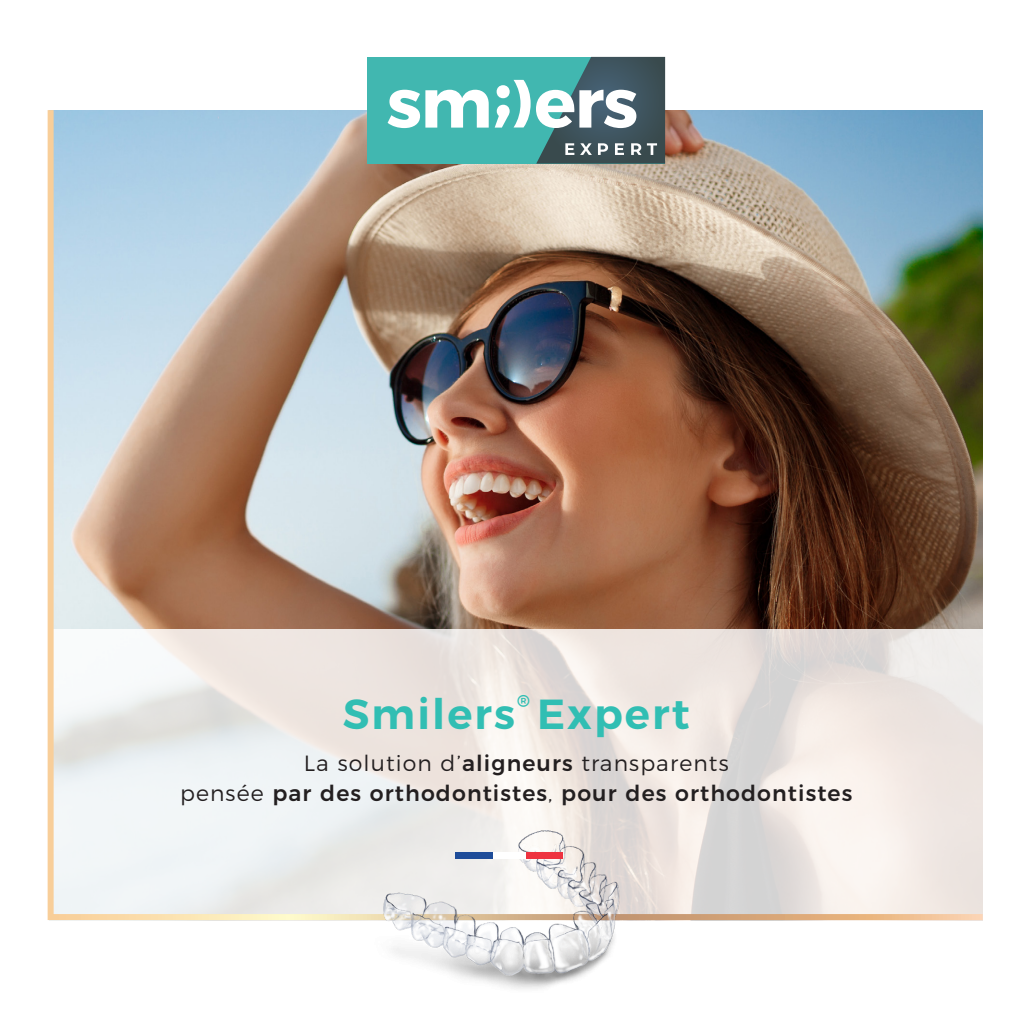
<style>
.page{position:relative;width:1021px;height:1021px;background:#fff}
.page>*{position:absolute;margin:0;border:0;box-sizing:border-box;transform-origin:0 0}
.t1{font:600 42px "Montserrat";letter-spacing:.05em;color:#31beb3}
.t2{font:500 22px "Montserrat";letter-spacing:.05em;color:#231f20}
.t3{font:300 22px "Montserrat";letter-spacing:.05em;color:#231f20}
.t4{font:600 17.4px "Montserrat";color:#31beb3}
.s1{font-weight:500}
.s2{font-weight:300}
</style>
<div class="page">
<img style="left:47px;top:104px;width:936px;height:817px">
<img style="left:351px;top:809px;width:307px;height:180px">
<div style="left:367px;top:57px;width:298px;height:107px;background:#41b7b0"></div>
<svg style="left:387px;top:90px;width:101px;height:38px"></svg>
<svg style="left:494px;top:80px;width:36px;height:48px"></svg>
<svg style="left:536px;top:57px;width:129px;height:107px"></svg>
<div style="left:455px;top:852px;width:38px;height:7px;background:#1e4c99"></div>
<div style="left:493px;top:852px;width:33px;height:7px;background:#fff"></div>
<div style="left:526px;top:852px;width:37px;height:7px;background:#ee3340"></div>
<p class="t1" style="left:343px;top:679px;width:174px">Smilers</p>
<p class="t4" style="left:517px;top:686px;width:14px">®</p>
<p class="t1" style="left:537px;top:679px;width:154px">Expert</p>
<p class="t3" style="left:304px;top:745px;width:426px">La solution d’<span class="s1">aligneurs</span> transparents</p>
<p class="t2" style="left:180px;top:775px;width:673px"><span class="s2">pensée</span> par des orthodontistes<span class="s2">,</span> pour des orthodontistes</p>
</div>
